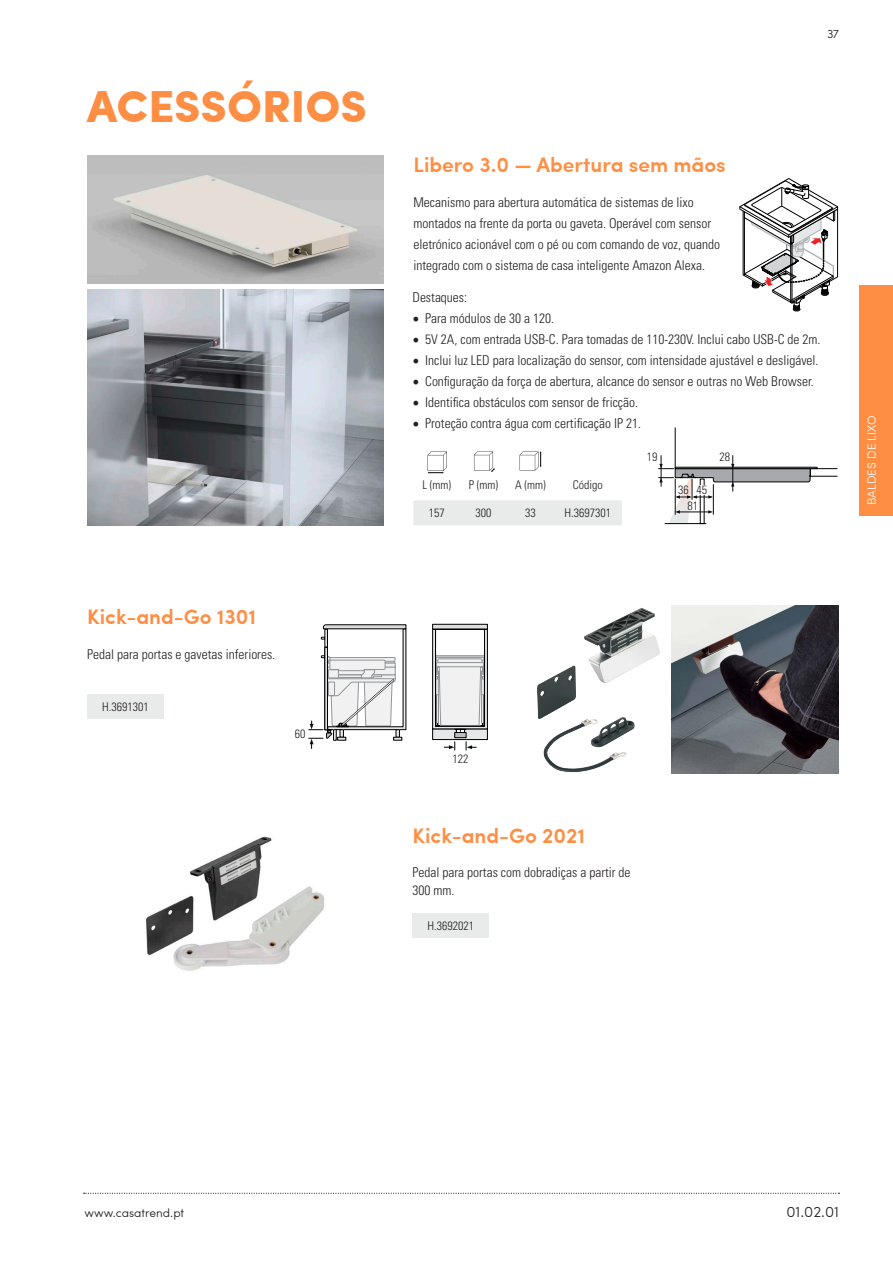
<style>
.page{position:relative;width:893px;height:1263px;background:#fff}
.page>*{position:absolute;margin:0;border:0;box-sizing:border-box;transform-origin:0 0}
.t1{font:900 45px "Sofia Pro";color:#fe8e43}
.t2{font:600 21px "Sofia Pro";color:#fe8e43}
.t3{font:300 15px "Sofia Pro";color:#231f20}
.t4{font:300 condensed 13.5px/21px "Univers LT Std";color:#231f20}
.Tabela{font:300 condensed 12px "Univers LT Std";color:#231f20}
.t5{font:300 12px "Sofia Pro";color:#231f20}
.t6{font:300 12px "Sofia Pro";color:#fff}
.s1{font-family:"Minion Pro";font-weight:400;font-stretch:normal;font-size:18px}
</style>
<div class="page">
<svg style="left:84px;top:1193px;width:755px;height:1px"></svg>
<div style="left:859px;top:285px;width:34px;height:231px;background:#fe8e43"></div>
<svg style="left:309px;top:624px;width:97px;height:125px"></svg>
<div style="left:325px;top:647px;width:3px;height:83px;border:1px solid #000"></div>
<div style="left:433px;top:629px;width:54px;height:100px;background:linear-gradient(to bottom,#d7d8d9,#d8d9da)"></div>
<div style="left:432px;top:629px;width:56px;height:100px;border:1px solid #000"></div>
<div style="left:435px;top:629px;width:49px;height:97px;background:#fff"></div>
<div style="left:433px;top:729px;width:54px;height:10px;background:#e6e7e8"></div>
<div style="left:432px;top:729px;width:56px;height:11px;border:1px solid #000"></div>
<div style="left:433px;top:624px;width:54px;height:5px;background:#dcddde"></div>
<div style="left:432px;top:624px;width:56px;height:5px;border:1px solid #000"></div>
<div style="left:435px;top:629px;width:50px;height:97px;border:1px solid #000"></div>
<svg style="left:435px;top:655px;width:50px;height:96px"></svg>
<img style="left:87px;top:156px;width:297px;height:127px">
<div style="left:413px;top:500px;width:209px;height:25px;background:#e9eaea"></div>
<svg style="left:520px;top:452px;width:22px;height:18px"></svg>
<svg style="left:474px;top:451px;width:21px;height:21px"></svg>
<svg style="left:428px;top:452px;width:19px;height:22px"></svg>
<div style="left:810px;top:468px;width:27px;height:8px;border:1px solid #000"></div>
<hr style="left:675px;top:428px;width:1px;height:40px;background:#000">
<hr style="left:661px;top:455px;width:1px;height:31px;background:#110b14">
<svg style="left:659px;top:464px;width:159px;height:60px"></svg>
<hr style="left:732px;top:455px;width:1px;height:36px;background:#110b14">
<svg style="left:739px;top:178px;width:99px;height:134px"></svg>
<img style="left:87px;top:289px;width:297px;height:236px">
<img style="left:537px;top:608px;width:123px;height:165px">
<div style="left:87px;top:694px;width:77px;height:25px;background:#e9eaea"></div>
<img style="left:146px;top:836px;width:178px;height:135px">
<div style="left:412px;top:913px;width:77px;height:25px;background:#e9eaea"></div>
<img style="left:671px;top:606px;width:168px;height:167px">
<p class="t1" style="left:87px;top:71px;width:281px">ACESSÓRIOS</p>
<p class="t2" style="left:87px;top:601px;width:171px">Kick-and-Go 1301</p>
<p class="t4" style="left:87px;top:643px;width:190px">Pedal para portas e gavetas inferiores.</p>
<p class="Tabela" style="left:102px;top:700px;width:48px">H.3691301</p>
<p class="Tabela" style="left:295px;top:727px;width:12px">60</p>
<p class="t5" style="left:827px;top:25px;width:13px">37</p>
<p class="t2" style="left:413px;top:149px;width:314px">Libero 3.0 — Abertura sem mãos</p>
<p class="t4" style="left:413px;top:192px;width:308px">Mecanismo para abertura automática de sistemas de lixo montados na frente da porta ou gaveta. Operável com sensor eletrónico acionável com o pé ou com comando de voz, quando integrado com o sistema de casa inteligente Amazon Alexa.</p>
<p class="t4" style="left:412px;top:286px;width:56px">Destaques:</p>
<p class="t4" style="left:412px;top:307px;width:143px"><span class="s1">•</span> Para módulos de 30 a 120.</p>
<p class="t4" style="left:412px;top:328px;width:409px"><span class="s1">•</span> 5V 2A, com entrada USB-C. Para tomadas de 110-230V. Inclui cabo USB-C de 2m.</p>
<p class="t4" style="left:412px;top:349px;width:408px"><span class="s1">•</span> Inclui luz LED para localização do sensor, com intensidade ajustável e desligável.</p>
<p class="t4" style="left:412px;top:370px;width:403px"><span class="s1">•</span> Configuração da força de abertura, alcance do sensor e outras no Web Browser.</p>
<p class="t4" style="left:412px;top:391px;width:227px"><span class="s1">•</span> Identifica obstáculos com sensor de fricção.</p>
<p class="t4" style="left:412px;top:412px;width:230px"><span class="s1">•</span> Proteção contra água com certificação IP 21.</p>
<p class="Tabela" style="left:422px;top:478px;width:30px">L (mm)</p>
<p class="Tabela" style="left:469px;top:478px;width:31px">P (mm)</p>
<p class="Tabela" style="left:515px;top:478px;width:32px">A (mm)</p>
<p class="Tabela" style="left:573px;top:478px;width:31px">Código</p>
<p class="Tabela" style="left:429px;top:506px;width:17px">157</p>
<p class="Tabela" style="left:476px;top:506px;width:17px">300</p>
<p class="Tabela" style="left:525px;top:506px;width:12px">33</p>
<p class="Tabela" style="left:564px;top:506px;width:48px">H.3697301</p>
<p class="Tabela" style="left:647px;top:450px;width:12px">19</p>
<p class="Tabela" style="left:719px;top:450px;width:12px">28</p>
<p class="Tabela" style="left:696px;top:482px;width:12px">45</p>
<p class="Tabela" style="left:688px;top:499px;width:12px">81</p>
<p class="Tabela" style="left:678px;top:482px;width:12px">36</p>
<p class="t6" style="left:863px;top:505px;width:92px;rotate:-90deg">BALDES DE LIXO</p>
<p class="Tabela" style="left:452px;top:751px;width:17px">122</p>
<p class="t2" style="left:412px;top:819px;width:174px">Kick-and-Go 2021</p>
<p class="t4" style="left:412px;top:864px;width:220px;line-height:18px">Pedal para portas com dobradiças a partir de<br>300 mm.</p>
<p class="Tabela" style="left:427px;top:919px;width:48px">H.3692021</p>
<p class="t5" style="left:84px;top:1204px;width:101px">www.casatrend.pt</p>
<p class="t3" style="left:786px;top:1201px;width:54px">01.02.01</p>
</div>
